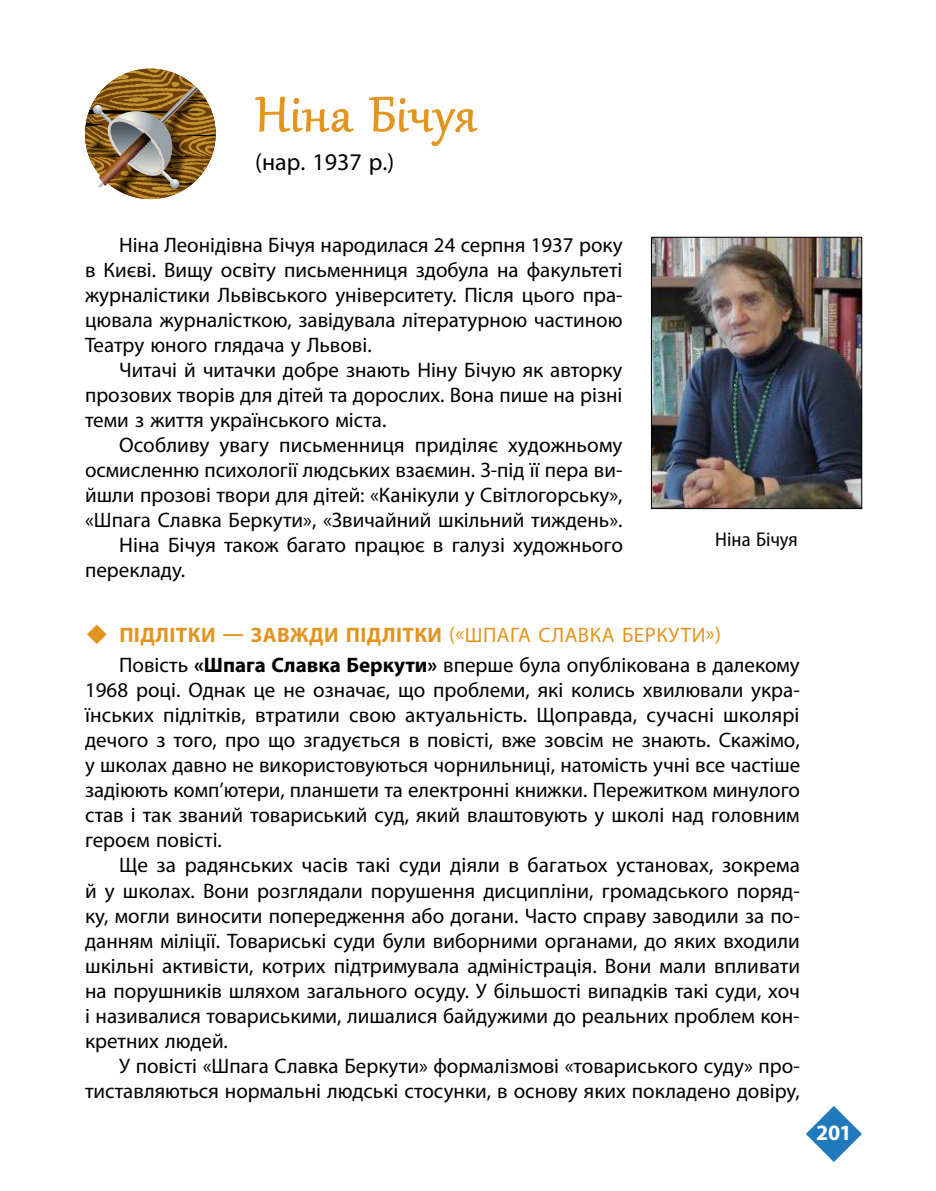
<style>
.page{position:relative;width:936px;height:1191px;background:#fff}
.page>*{position:absolute;margin:0;border:0;box-sizing:border-box;transform-origin:0 0}
.t1{font:60px "Gabriola";letter-spacing:.025em;color:#e3941e}
.t2{font:24px "Myriad Pro";color:#000}
.t3{font:700 22px "Myriad Pro";color:#fff}
.t4{font:21px/25px "Myriad Pro";color:#000;text-align:justify}
.t5{font:semi-condensed 20px "Myriad Pro";color:#000}
.s1{font-weight:700;color:#e3941e}
.s2{color:#e3941e}
.s3{font-weight:700}
</style>
<div class="page">
<svg style="left:806px;top:1106px;width:55px;height:56px"></svg>
<svg style="left:255px;top:96px;width:99px;height:36px"></svg>
<svg style="left:369px;top:96px;width:109px;height:51px"></svg>
<svg style="left:85px;top:69px;width:130px;height:131px"></svg>
<img style="left:653px;top:239px;width:207px;height:268px">
<div style="left:651px;top:237px;width:211px;height:272px;border:1px solid #000"></div>
<h1 class="t1" style="left:255px;top:75px;width:223px">Ніна Бічуя</h1>
<p class="t2" style="left:255px;top:149px;width:141px">(нар. 1937 р.)</p>
<p class="t4" style="left:85px;top:233px;width:539px;text-indent:34px">Ніна Леонідівна Бічуя народилася 24 серпня 1937 року в Києві. Вищу освіту письменниця здобула на факультеті журналістики Львівського університету. Після цього пра&shy;цювала журналісткою, завідувала літературною частиною Театру юного глядача у Львові.</p>
<p class="t4" style="left:85px;top:358px;width:539px;text-indent:34px">Читачі й читачки добре знають Ніну Бічую як авторку прозових творів для дітей та дорослих. Вона пише на різні теми з життя українського міста.</p>
<p class="t4" style="left:119px;top:433px;width:505px">Особливу увагу письменниця приділяє художньому</p>
<p class="t4" style="left:85px;top:458px;width:539px">осмисленню психології людських взаємин. З-під її пера ви-</p>
<p class="t4" style="left:85px;top:483px;width:539px">йшли прозові твори для дітей: «Канікули у Світлогорську»,</p>
<p class="t4" style="left:85px;top:508px;width:537px">«Шпага Славка Беркути», «Звичайний шкільний тиждень».</p>
<p class="t4" style="left:119px;top:533px;width:505px">Ніна Бічуя також багато працює в галузі художнього</p>
<p class="t4" style="left:85px;top:558px;width:100px">перекладу.</p>
<p class="t5" style="left:715px;top:527px;width:84px">Ніна Бічуя</p>
<p class="t4" style="left:119px;top:620px;width:682px;line-height:30.6px"><span class="s1">ПІДЛІТКИ — ЗАВЖДИ ПІДЛІТКИ</span> <span class="s2">(«ШПАГА СЛАВКА БЕРКУТИ»)<br></span>Повість <span class="s3">«Шпага Славка Беркути»</span> вперше була опублікована в далекому</p>
<p class="t4" style="left:85px;top:678px;width:716px">1968 році. Однак це не означає, що проблеми, які колись хвилювали укра&shy;їнських підлітків, втратили свою актуальність. Щоправда, сучасні школярі дечого з того, про що згадується в повісті, вже зовсім не знають. Скажімо, у школах давно не використовуються чорнильниці, натомість учні все частіше задіюють комп’ютери, планшети та електронні книжки. Пережитком минулого став і так званий товариський суд, який влаштовують у школі над головним героєм повісті.</p>
<p class="t4" style="left:85px;top:853px;width:716px;text-indent:34px">Ще за радянських часів такі суди діяли в багатьох установах, зокрема й у школах. Вони розглядали порушення дисципліни, громадського поряд&shy;ку, могли виносити попередження або догани. Часто справу заводили за по&shy;данням міліції. Товариські суди були виборними органами, до яких входили шкільні активісти, котрих підтримувала адміністрація. Вони мали впливати на порушників шляхом загального осуду. У більшості випадків такі суди, хоч і називалися товариськими, лишалися байдужими до реальних проблем кон&shy;кретних людей.</p>
<p class="t4" style="left:85px;top:1053px;width:716px;text-align:right">У повісті «Шпага Славка Беркути» формалізмові «товариського суду» про&shy;тиставляються нормальні людські стосунки, в основу яких покладено довіру,</p>
<p class="t3" style="left:816px;top:1120px;width:37px">201</p>
</div>
